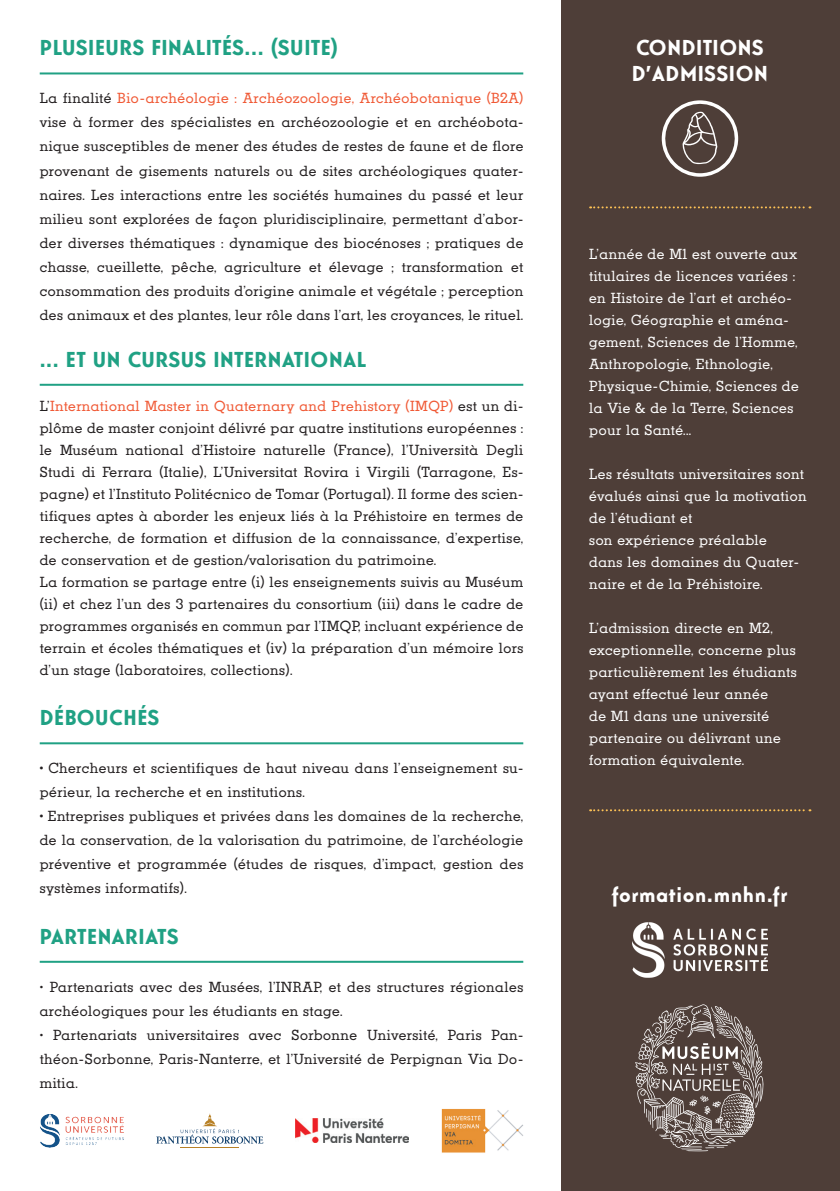
<style>
.page{position:relative;width:840px;height:1191px;background:#fff}
.page>*{position:absolute;margin:0;border:0;box-sizing:border-box;transform-origin:0 0}
.t1{font:700 22px "Guildford Pro";letter-spacing:.03em;color:#fff}
.t2{font:700 21px "Guildford Pro";letter-spacing:.03em;color:#20a184}
.t3{font:700 21px "Guildford Pro";letter-spacing:.03em;color:#fff}
.t4{font:14px/24px "Karnak Pro";letter-spacing:.03em;color:#231f20;text-align:justify}
.t5{font:14px/22px "Karnak Pro";letter-spacing:.03em;color:#fff}
.s1{color:#f05935}
.s2{font-weight:700}
</style>
<div class="page">
<div style="left:561px;top:0;width:278px;height:1191px;background:#4e3e38"></div>
<hr style="left:40px;top:72px;width:483px;height:2px;background:#20a184">
<hr style="left:40px;top:384px;width:483px;height:2px;background:#20a184">
<hr style="left:40px;top:742px;width:483px;height:2px;background:#20a184">
<hr style="left:40px;top:960px;width:483px;height:2px;background:#20a184">
<svg style="left:661px;top:100px;width:76px;height:77px"></svg>
<img style="left:632px;top:922px;width:134px;height:55px">
<svg style="left:589px;top:206px;width:221px;height:2px"></svg>
<svg style="left:589px;top:809px;width:221px;height:2px"></svg>
<svg style="left:635px;top:1004px;width:128px;height:147px"></svg>
<img style="left:40px;top:1114px;width:84px;height:33px">
<hr style="left:180px;top:1147px;width:59px;height:1px;background:#b88127">
<svg style="left:156px;top:1113px;width:107px;height:30px"></svg>
<img style="left:295px;top:1118px;width:113px;height:24px">
<img style="left:441px;top:1108px;width:82px;height:45px">
<p class="t2" style="left:40px;top:34px;width:299px">PLUSIEURS FINALITÉS... (SUITE)</p>
<p class="t4" style="left:40px;top:86px;width:485px">La finalité <span class="s1">Bio-archéologie : Archéozoologie, Archéobotanique (B2A) </span>vise à former des spécialistes en archéozoologie et en archéobota&shy;nique susceptibles de mener des études de restes de faune et de flore provenant de gisements naturels ou de sites archéologiques quater&shy;naires. Les interactions entre les sociétés humaines du passé et leur milieu sont explorées de façon pluridisciplinaire, permettant d’abor&shy;der diverses thématiques : dynamique des biocénoses ; pratiques de chasse, cueillette, pêche, agriculture et élevage ; transformation et consommation des produits d’origine animale et végétale ; perception des animaux et des plantes, leur rôle dans l’art, les croyances, le rituel.</p>
<p class="t2" style="left:40px;top:345px;width:327px">... ET UN CURSUS INTERNATIONAL</p>
<p class="t4" style="left:40px;top:394px;width:485px;line-height:22px">L’<span class="s1">International Master in Quaternary and Prehistory (IMQP)</span> est un di&shy;plôme de master conjoint délivré par quatre institutions européennes : le Muséum national d’Histoire naturelle (France), l’Università Degli Studi di Ferrara (Italie), L’Universitat Rovira i Virgili (Tarragone, Es&shy;pagne) et l’Instituto Politécnico de Tomar (Portugal). Il forme des scien&shy;tifiques aptes à aborder les enjeux liés à la Préhistoire en termes de recherche, de formation et diffusion de la connaissance, d’expertise, de conservation et de gestion/valorisation du patrimoine.</p>
<p class="t4" style="left:40px;top:570px;width:485px;line-height:22px">La formation se partage entre (i) les enseignements suivis au Muséum (ii) et chez l’un des 3 partenaires du consortium (iii) dans le cadre de programmes organisés en commun par l’IMQP, incluant expérience de terrain et écoles thématiques et (iv) la préparation d’un mémoire lors d’un stage (laboratoires, collections).</p>
<p class="t2" style="left:40px;top:704px;width:121px">DÉBOUCHÉS</p>
<p class="t4" style="left:40px;top:756px;width:485px"><span class="s2">•</span> Chercheurs et scientifiques de haut niveau dans l’enseignement su&shy;périeur, la recherche et en institutions.</p>
<p class="t4" style="left:40px;top:804px;width:485px"><span class="s2">•</span> Entreprises publiques et privées dans les domaines de la recherche, de la conservation, de la valorisation du patrimoine, de l’archéologie préventive et programmée (études de risques, d’impact, gestion des systèmes informatifs).</p>
<p class="t2" style="left:40px;top:922px;width:140px">PARTENARIATS</p>
<p class="t4" style="left:40px;top:974px;width:485px">• Partenariats avec des Musées, l’INRAP, et des structures régionales archéologiques pour les étudiants en stage.</p>
<p class="t4" style="left:40px;top:1022px;width:485px">• Partenariats universitaires avec Sorbonne Université, Paris Pan&shy;théon-Sorbonne, Paris-Nanterre, et l’Université de Perpignan Via Do&shy;mitia.</p>
<p class="t3" style="left:635px;top:34px;width:129px">CONDITIONS</p>
<p class="t3" style="left:631px;top:59px;width:137px">D’ADMISSION</p>
<p class="t5" style="left:588px;top:242px;width:211px">L’année de M1 est ouverte aux titulaires de licences variées : en Histoire de l’art et archéo&shy;logie, Géographie et aména&shy;gement, Sciences de l’Homme,<br>Anthropologie, Ethnologie,<br>Physique-Chimie, Sciences de la Vie &amp; de la Terre, Sciences pour la Santé...</p>
<p class="t5" style="left:588px;top:462px;width:219px">Les résultats universitaires sont évalués ainsi que la motivation de l’étudiant et</p>
<p class="t5" style="left:588px;top:528px;width:179px">son expérience préalable</p>
<p class="t5" style="left:588px;top:550px;width:211px">dans les domaines du Quater&shy;naire et de la Préhistoire.</p>
<p class="t5" style="left:588px;top:616px;width:209px">L’admission directe en M2, exceptionnelle, concerne plus particulièrement les étudiants ayant effectué leur année<br>de M1 dans une université partenaire ou délivrant une formation équivalente.</p>
<p class="t1" style="left:612px;top:879px;width:177px">formation.mnhn.fr</p>
</div>
